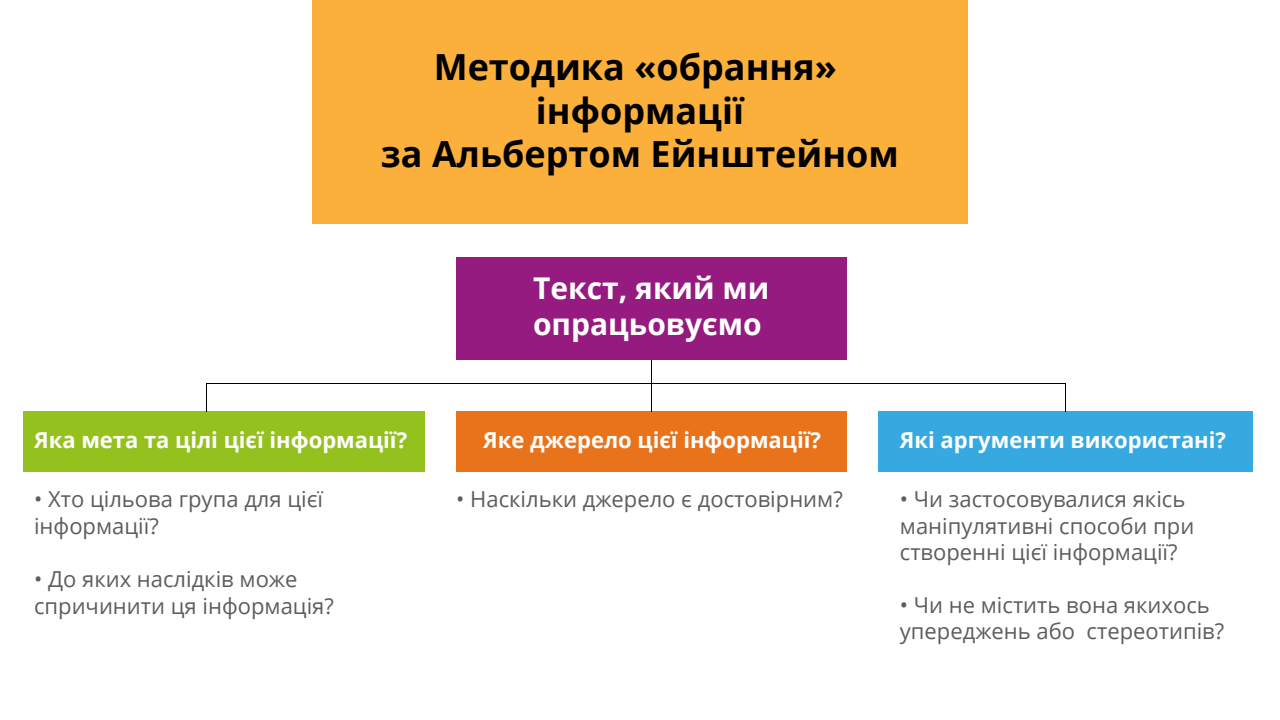
<style>
.page{position:relative;width:1280px;height:720px;background:#fff}
.page>*{position:absolute;margin:0;border:0;box-sizing:border-box;transform-origin:0 0}
.t1{font:700 36px/43.2px "Open Sans";color:#000;text-align:center}
.t2{font:700 30px/36px "Open Sans";color:#fff}
.t3{font:22px/26.4px "Open Sans";color:#5d5d5d}
.t4{font:700 22px "Open Sans";color:#fff}
</style>
<div class="page">
<div style="left:23px;top:412px;width:401px;height:60px;background:#95c11f"></div>
<div style="left:456px;top:412px;width:391px;height:60px;background:#e9731b"></div>
<div style="left:879px;top:412px;width:374px;height:60px;background:#36a9e1"></div>
<div style="left:312px;top:0;width:656px;height:223px;background:#fbb03b"></div>
<div style="left:456px;top:258px;width:391px;height:102px;background:#951b81"></div>
<div style="left:206px;top:383px;width:860px;height:29px;border:1px solid #000"></div>
<hr style="left:651px;top:360px;width:1px;height:52px;background:#000">
<h1 class="t1" style="left:381px;top:45px;width:520px">Методика «обрання» інформації<br>за Альбертом Ейнштейном</h1>
<h2 class="t2" style="left:533px;top:269px;width:238px">Текст, який ми опрацьовуємо</h2>
<p class="t4" style="left:34px;top:424px;width:375px">Яка мета та цілі цієї інформації?</p>
<p class="t4" style="left:483px;top:424px;width:339px">Яке джерело цієї інформації?</p>
<p class="t4" style="left:900px;top:424px;width:328px">Які аргументи використані?</p>
<p class="t3" style="left:34px;top:486px;width:291px">• Хто цільова група для цієї інформації?</p>
<p class="t3" style="left:34px;top:565px;width:301px">• До яких наслідків може спричинити ця інформація?</p>
<p class="t3" style="left:456px;top:486px;width:388px">• Наскільки джерело є достовірним?</p>
<p class="t3" style="left:900px;top:486px;width:296px">• Чи застосовувалися якісь маніпулятивні способи при створенні цієї інформації?</p>
<p class="t3" style="left:900px;top:591px;width:326px">• Чи не містить вона якихось упереджень або стереотипів?</p>
</div>
